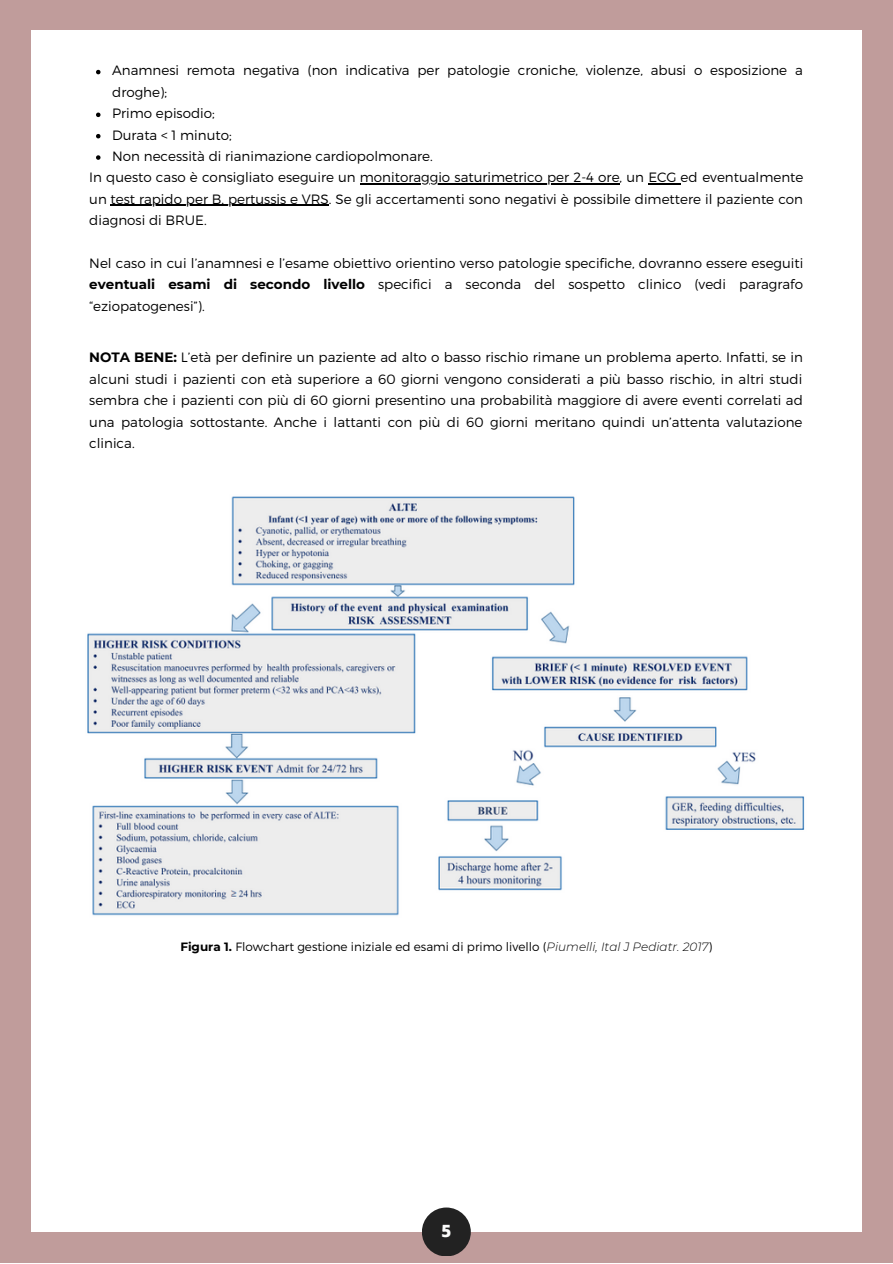
<style>
.page{position:relative;width:893px;height:1264px;background:#fff}
.page>*{position:absolute;margin:0;border:0;box-sizing:border-box;transform-origin:0 0}
.t1{font:800 16.95px "Open Sans";color:#fbfcfb}
.t2{font:300 13.5px/21.3px "Montserrat";color:#000;text-align:justify}
.t3{font:300 12px "Montserrat";color:#000}
.s1{font-weight:700}
.s2{font-style:italic}
</style>
<div class="page">
<div style="left:0;top:0;width:892px;height:1262px;background:#c09c9b"></div>
<div style="left:31px;top:30px;width:830px;height:1201px;background:#fff"></div>
<svg style="left:96px;top:70px;width:4px;height:4px"></svg>
<svg style="left:96px;top:113px;width:4px;height:4px"></svg>
<svg style="left:96px;top:134px;width:4px;height:4px"></svg>
<svg style="left:96px;top:155px;width:4px;height:5px"></svg>
<hr style="left:360px;top:183px;width:259px;height:1px;background:#000">
<hr style="left:648px;top:183px;width:32px;height:1px;background:#000">
<hr style="left:110px;top:205px;width:219px;height:1px;background:#000">
<div style="left:422px;top:1207px;width:49px;height:49px;background:#222;border-radius:50%"></div>
<img style="left:87px;top:496px;width:718px;height:420px">
<p class="t2" style="left:112px;top:59px;width:692px">Anamnesi remota negativa (non indicativa per patologie croniche, violenze, abusi o esposizione a droghe);</p>
<p class="t2" style="left:112px;top:102px;width:104px">Primo episodio;</p>
<p class="t2" style="left:112px;top:123px;width:121px">Durata &lt; 1 minuto;</p>
<p class="t2" style="left:112px;top:145px;width:322px">Non necessità di rianimazione cardiopolmonare.</p>
<p class="t2" style="left:89px;top:166px;width:715px">In questo caso è consigliato eseguire un monitoraggio saturimetrico per 2-4 ore, un ECG ed eventualmente un test rapido per B. pertussis e VRS. Se gli accertamenti sono negativi è possibile dimettere il paziente con diagnosi di BRUE.</p>
<p class="t2" style="left:89px;top:252px;width:715px">Nel caso in cui l’anamnesi e l’esame obiettivo orientino verso patologie specifiche, dovranno essere eseguiti <span class="s1">eventuali esami di secondo livello</span> specifici a seconda del sospetto clinico (vedi paragrafo “eziopatogenesi”).</p>
<p class="t2" style="left:89px;top:346px;width:715px"><span class="s1">NOTA BENE:</span> L’età per definire un paziente ad alto o basso rischio rimane un problema aperto. Infatti, se in alcuni studi i pazienti con età superiore a 60 giorni vengono considerati a più basso rischio, in altri studi sembra che i pazienti con più di 60 giorni presentino una probabilità maggiore di avere eventi correlati ad una patologia sottostante. Anche i lattanti con più di 60 giorni meritano quindi un’attenta valutazione clinica.</p>
<p class="t3" style="left:180px;top:939px;width:533px"><span class="s1">Figura 1.</span> Flowchart gestione iniziale ed esami di primo livello (<span class="s2">Piumelli, Ital J Pediatr. 2017</span>)</p>
<p class="t1" style="left:441px;top:1219px;width:11px">5</p>
</div>
